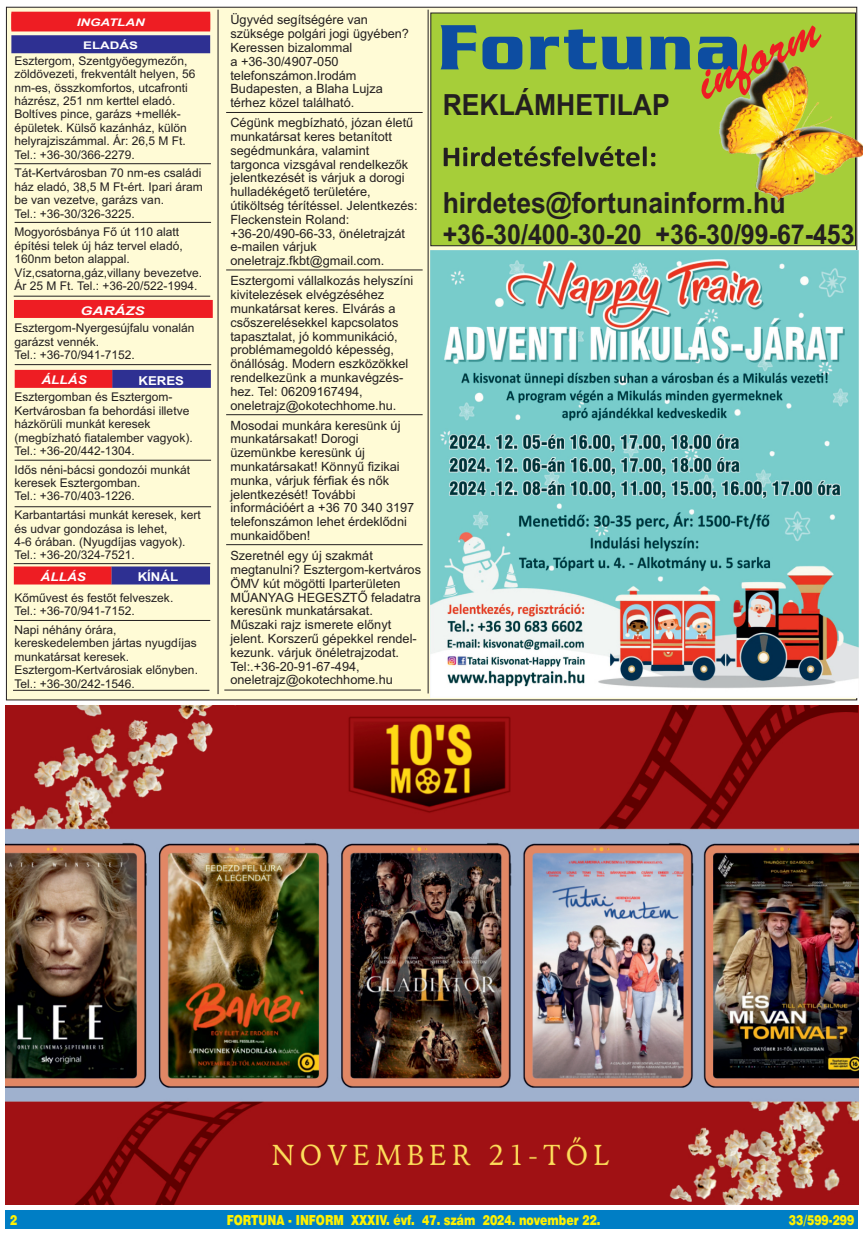
<style>
.page{position:relative;width:863px;height:1234px;background:#fff}
.page>*{position:absolute;margin:0;border:0;box-sizing:border-box;transform-origin:0 0}
.t1{font:700 29.1px "Arial";color:#231f20;scale:.91 1}
.t2{font:700 27.45px "Arial";color:#231f20;scale:.91 1}
.t3{font:900 13.8px "Swiss 721 BT";color:#fff101;scale:.8 1}
.t4{font:12.75px/13.8px "Arial";color:#231f20}
.t5{font:700 12.3px "Arial";color:#fff;scale:1.08 1}
.t6{font:12px/13.4px "Arial";color:#231f20}
.t7{font:italic 700 12px "Arial";color:#fff;scale:1.14 1}
.t8{font:italic 700 12px "Arial";color:#fff;scale:1.27 1}
.t9{font:italic 700 10.5px "Arial";color:#fff;scale:1.27 1}
.t10{font:700 10.5px "Arial";color:#fff;scale:1.27 1}
</style>
<div class="page">
<div style="left:6px;top:7px;width:851px;height:693px;background:#fffbd6;border:1px solid #231f20"></div>
<div style="left:5px;top:1210px;width:852px;height:19px;background:#007ec5"></div>
<div style="left:11px;top:35px;width:199px;height:18px;background:#2e3092"></div>
<div style="left:11px;top:13px;width:199px;height:18px;background:#ee1d23"></div>
<div style="left:11px;top:12px;width:199px;height:18px;background:#ee1d23"></div>
<hr style="left:218px;top:10px;width:1px;height:684px;background:#231f20">
<hr style="left:15px;top:222px;width:196px;height:1px;background:#231f20">
<div style="left:111px;top:566px;width:99px;height:18px;background:#2e3092"></div>
<div style="left:14px;top:566px;width:97px;height:18px;background:#ee1d23"></div>
<hr style="left:14px;top:163px;width:197px;height:1px;background:#231f20">
<hr style="left:226px;top:414px;width:197px;height:1px;background:#231f20">
<hr style="left:14px;top:563px;width:196px;height:1px;background:#231f20">
<hr style="left:226px;top:544px;width:197px;height:1px;background:#231f20">
<div style="left:14px;top:300px;width:199px;height:18px;background:#ee1d23"></div>
<hr style="left:14px;top:296px;width:196px;height:1px;background:#231f20">
<hr style="left:15px;top:460px;width:196px;height:1px;background:#231f20">
<div style="left:112px;top:370px;width:99px;height:18px;background:#2e3092"></div>
<div style="left:15px;top:370px;width:97px;height:18px;background:#ee1d23"></div>
<hr style="left:15px;top:364px;width:196px;height:1px;background:#231f20">
<hr style="left:15px;top:506px;width:196px;height:1px;background:#231f20">
<hr style="left:224px;top:690px;width:197px;height:1px;background:#231f20">
<hr style="left:226px;top:270px;width:197px;height:1px;background:#231f20">
<hr style="left:226px;top:112px;width:197px;height:1px;background:#231f20">
<hr style="left:428px;top:10px;width:1px;height:683px;background:#231f20">
<hr style="left:13px;top:690px;width:196px;height:1px;background:#231f20">
<div style="left:430px;top:13px;width:426px;height:233px;background:#a6ce39;border:1px solid #231f20"></div>
<img style="left:719px;top:56px;width:144px;height:146px">
<svg style="left:440px;top:25px;width:381px;height:74px"></svg>
<svg style="left:444px;top:146px;width:211px;height:20px"></svg>
<img style="left:5px;top:705px;width:854px;height:500px">
<img style="left:431px;top:251px;width:427px;height:446px">
<hr style="left:14px;top:620px;width:196px;height:1px;background:#231f20">
<p class="t9" style="left:77px;top:19px;width:55px">INGATLAN</p>
<p class="t6" style="left:15px;top:55px;width:182px">Esztergom, Szentgyöegymezőn, zöldövezeti, frekventált helyen, 56 nm-es, összkomfortos, utcafronti házrész, 251 nm kerttel eladó.<br>Boltíves pince, garázs +mellék&shy;épületek. Külső kazánház, külön helyrajziszámmal. Ár: 26,5 M Ft.<br>Tel.: +36-30/366-2279.</p>
<p class="t6" style="left:15px;top:168px;width:190px">Tát-Kertvárosban 70 nm-es családi ház eladó, 38,5 M Ft-ért. Ipari áram be van vezetve, garázs van.<br>Tel.: +36-30/326-3225.</p>
<p class="t6" style="left:15px;top:227px;width:189px">Mogyorósbánya Fő út 110 alatt építési telek új ház tervel eladó,<br>160nm beton alappal.<br>Víz,csatorna,gáz,villany bevezetve.<br>Ár 25 M Ft. Tel.: +36-20/522-1994.</p>
<p class="t6" style="left:15px;top:322px;width:182px">Esztergom-Nyergesújfalu vonalán garázst vennék.<br>Tel.: +36-70/941-7152.</p>
<p class="t6" style="left:15px;top:391px;width:180px">Esztergomban és Esztergom-<br>Kertvárosban fa behordási illetve házkörüli munkát keresek (megbízható fiatalember vagyok).<br>Tel.: +36-20/442-1304.</p>
<p class="t6" style="left:15px;top:464px;width:177px">Idős néni-bácsi gondozói munkát keresek Esztergomban.<br>Tel.: +36-70/403-1226.</p>
<p class="t6" style="left:15px;top:509px;width:188px">Karbantartási munkát keresek, kert és udvar gondozása is lehet,<br>4-6 órában. (Nyugdíjas vagyok).<br>Tel.: +36-20/324-7521.</p>
<p class="t6" style="left:15px;top:592px;width:160px">Kőművest és festőt felveszek.<br>Tel.: +36-70/941-7152.</p>
<p class="t6" style="left:15px;top:624px;width:185px">Napi néhány órára, kereskedelemben jártas nyugdíjas munkatársat keresek.<br>Esztergom-Kertvárosiak előnyben.<br>Tel.: +36-30/242-1546.</p>
<p class="t10" style="left:83px;top:41px;width:45px">ELADÁS</p>
<p class="t8" style="left:81px;top:307px;width:52px">GARÁZS</p>
<p class="t7" style="left:41px;top:375px;width:41px">ÁLLÁS</p>
<p class="t5" style="left:139px;top:376px;width:44px">KERES</p>
<p class="t7" style="left:41px;top:572px;width:41px">ÁLLÁS</p>
<p class="t5" style="left:138px;top:572px;width:39px">KÍNÁL</p>
<p class="t4" style="left:230px;top:14px;width:180px">Ügyvéd segítségére van szüksége polgári jogi ügyében?<br>Keressen bizalommal<br>a +36-30/4907-050 telefonszámon.Irodám<br>Budapesten, a Blaha Lujza térhez közel található.</p>
<p class="t4" style="left:230px;top:117px;width:189px">Cégünk megbízható, józan életű munkatársat keres betanított segédmunkára, valamint targonca vizsgával rendelkezők jelentkezését is várjuk a dorogi hulladékégető területére, útiköltség térítéssel. Jelentkezés:<br>Fleckenstein Roland: +36-20/490-66-33, önéletrajzát e-mailen várjuk oneletrajz.fkbt@gmail.com.</p>
<p class="t4" style="left:230px;top:275px;width:184px">Esztergomi vállalkozás helyszíni kivitelezések elvégzéséhez munkatársat keres. Elvárás a csőszerelésekkel kapcsolatos tapasztalat, jó kommunikáció, problémamegoldó képesség, önállóság. Modern eszközökkel rendelkezünk a munkavégzés&shy;hez. Tel: 06209167494, oneletrajz@okotechhome.hu.</p>
<p class="t4" style="left:230px;top:419px;width:185px">Mosodai munkára keresünk új munkatársakat! Dorogi üzemünkbe keresünk új munkatársakat! Könnyű fizikai munka, várjuk férfiak és nők jelentkezését! További információért a +36 70 340 3197 telefonszámon lehet érdeklődni munkaidőben!</p>
<p class="t4" style="left:230px;top:550px;width:192px">Szeretnél egy új szakmát megtanulni? Esztergom-kertváros<br>ÖMV kút mögötti Iparterületen<br>MŰANYAG HEGESZTŐ feladatra keresünk munkatársakat.<br>Műszaki rajz ismerete előnyt jelent. Korszerű gépekkel rendel&shy;kezunk. várjuk önéletrajzodat.<br>Tel:.+36-20-91-67-494, oneletrajz@okotechhome.hu</p>
<h1 class="t1" style="left:443px;top:94px;width:251px">REKLÁMHETILAP</h1>
<h1 class="t1" style="left:443px;top:191px;width:378px">hirdetes@fortunainform.hu</h1>
<h2 class="t2" style="left:443px;top:224px;width:454px">+36-30/400-30-20 +36-30/99-67-453</h2>
<p class="t3" style="left:10px;top:1214px;width:11px">2</p>
<p class="t3" style="left:227px;top:1214px;width:469px">FORTUNA - INFORM XXXIV. évf. 47. szám 2024. november 22.</p>
<p class="t3" style="left:789px;top:1214px;width:83px">33/599-299</p>
</div>
